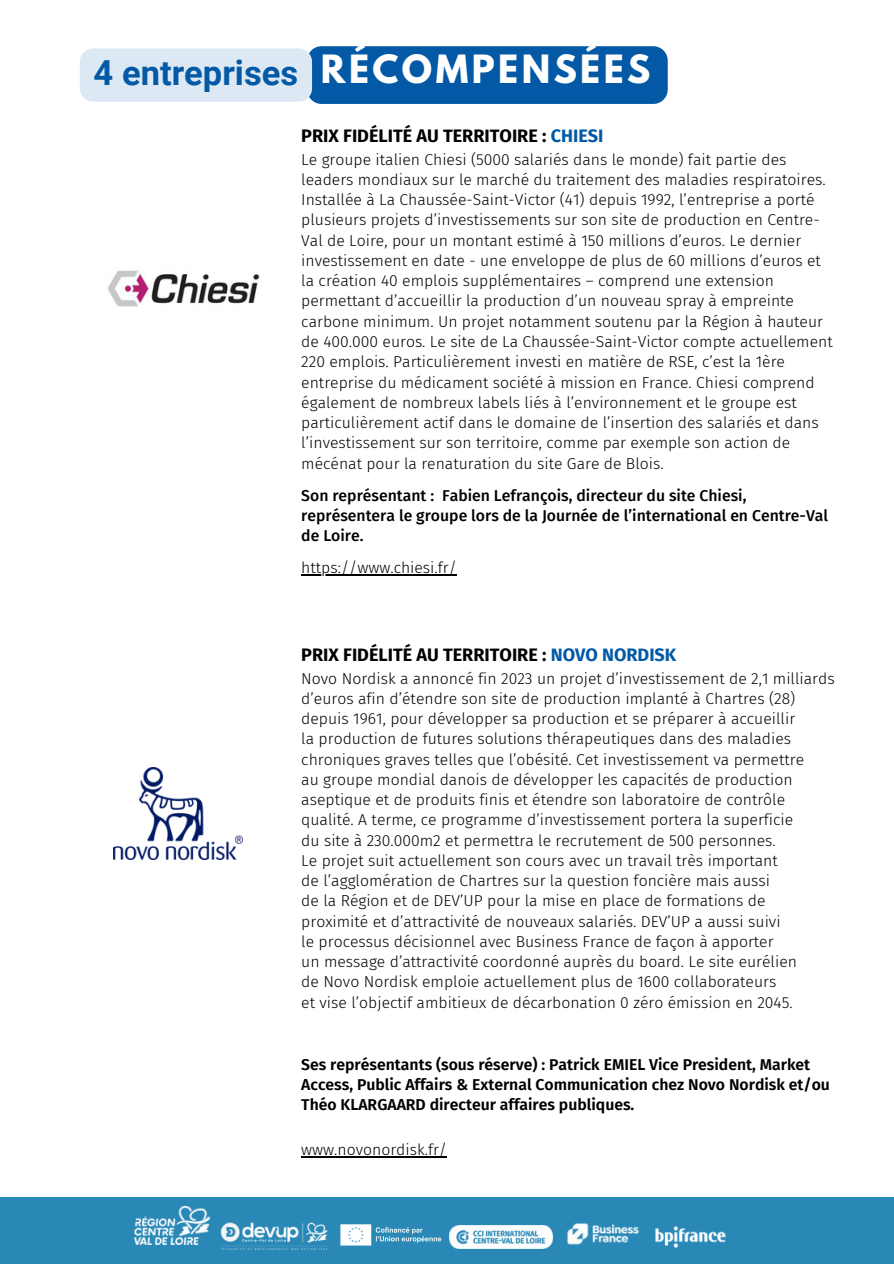
<style>
.page{position:relative;width:894px;height:1264px;background:#fff}
.page>*{position:absolute;margin:0;border:0;box-sizing:border-box;transform-origin:0 0}
.t1{font:700 34.5px "Roboto";color:#0359a5}
.t2{font:700 34.5px "League Spartan";letter-spacing:.1em;color:#fff}
.t3{font:700 18px "Fira Sans";color:#000}
.t4{font:300 15.75px/20.2px "Fira Sans";color:#000}
.t5{font:600 15.75px/20.2px "Fira Sans";color:#000}
.t6{font:500 15.75px/20.2px "Fira Sans";color:#000}
.s1{color:#0359a5}
</style>
<div class="page">
<div style="left:0;top:1197px;width:893px;height:66px;background:#2988b6"></div>
<img style="left:449px;top:1225px;width:103px;height:23px">
<img style="left:135px;top:1206px;width:74px;height:38px">
<img style="left:220px;top:1222px;width:108px;height:29px">
<img style="left:340px;top:1224px;width:102px;height:22px">
<img style="left:567px;top:1223px;width:72px;height:22px">
<img style="left:655px;top:1226px;width:71px;height:22px">
<img style="left:108px;top:270px;width:152px;height:37px">
<img style="left:113px;top:767px;width:130px;height:92px">
<div style="left:307px;top:46px;width:360px;height:58px;background:#0359a5;border-radius:14px"></div>
<div style="left:80px;top:48px;width:232px;height:54px;background:#dce9f4;border-radius:13px"></div>
<hr style="left:301px;top:1156px;width:146px;height:1px;background:#000">
<hr style="left:301px;top:574px;width:156px;height:1px;background:#000">
<p class="t1" style="left:94px;top:53px;width:206px">4 entreprises</p>
<p class="t2" style="left:321px;top:52px;width:331px">RÉCOMPENSÉES</p>
<p class="t3" style="left:301px;top:125px;width:303px">PRIX FIDÉLITÉ AU TERRITOIRE : <span class="s1">CHIESI</span></p>
<p class="t4" style="left:301px;top:149px;width:533px">Le groupe italien Chiesi (5000 salariés dans le monde) fait partie des leaders mondiaux sur le marché du traitement des maladies respiratoires.<br>Installée à La Chaussée-Saint-Victor (41) depuis 1992, l’entreprise a porté plusieurs projets d’investissements sur son site de production en Centre-Val de Loire, pour un montant estimé à 150 millions d’euros. Le dernier investissement en date - une enveloppe de plus de 60 millions d’euros et la création 40 emplois supplémentaires – comprend une extension permettant d’accueillir la production d’un nouveau spray à empreinte carbone minimum. Un projet notamment soutenu par la Région à hauteur de 400.000 euros. Le site de La Chaussée-Saint-Victor compte actuellement 220 emplois. Particulièrement investi en matière de RSE, c’est la 1ère entreprise du médicament société à mission en France. Chiesi comprend également de nombreux labels liés à l’environnement et le groupe est particulièrement actif dans le domaine de l’insertion des salariés et dans l’investissement sur son territoire, comme par exemple son action de mécénat pour la renaturation du site Gare de Blois.</p>
<p class="t6" style="left:301px;top:485px;width:528px">Son représentant : Fabien Lefrançois, directeur du site Chiesi, représentera le groupe lors de la Journée de l’international en Centre-Val de Loire.</p>
<p class="t4" style="left:301px;top:557px;width:157px">https://www.chiesi.fr/</p>
<h3 class="t3" style="left:301px;top:644px;width:376px">PRIX FIDÉLITÉ AU TERRITOIRE : <span class="s1">NOVO NORDISK</span></h3>
<p class="t4" style="left:301px;top:668px;width:534px">Novo Nordisk a annoncé fin 2023 un projet d’investissement de 2,1 milliards d’euros afin d’étendre son site de production implanté à Chartres (28) depuis 1961, pour développer sa production et se préparer à accueillir<br>la production de futures solutions thérapeutiques dans des maladies chroniques graves telles que l’obésité. Cet investissement va permettre<br>au groupe mondial danois de développer les capacités de production aseptique et de produits finis et étendre son laboratoire de contrôle qualité. A terme, ce programme d’investissement portera la superficie<br>du site à 230.000m2 et permettra le recrutement de 500 personnes.<br>Le projet suit actuellement son cours avec un travail très important<br>de l’agglomération de Chartres sur la question foncière mais aussi<br>de la Région et de DEV’UP pour la mise en place de formations de proximité et d’attractivité de nouveaux salariés. DEV’UP a aussi suivi<br>le processus décisionnel avec Business France de façon à apporter<br>un message d’attractivité coordonné auprès du board. Le site eurélien<br>de Novo Nordisk emploie actuellement plus de 1600 collaborateurs<br>et vise l’objectif ambitieux de décarbonation 0 zéro émission en 2045.</p>
<p class="t5" style="left:301px;top:1054px;width:530px">Ses représentants (sous réserve) : Patrick EMIEL Vice President, Market<br>Access, Public Affairs &amp; External Communication chez Novo Nordisk et/ou<br>Théo KLARGAARD directeur affaires publiques.</p>
<p class="t4" style="left:301px;top:1139px;width:147px">www.novonordisk.fr/</p>
</div>
